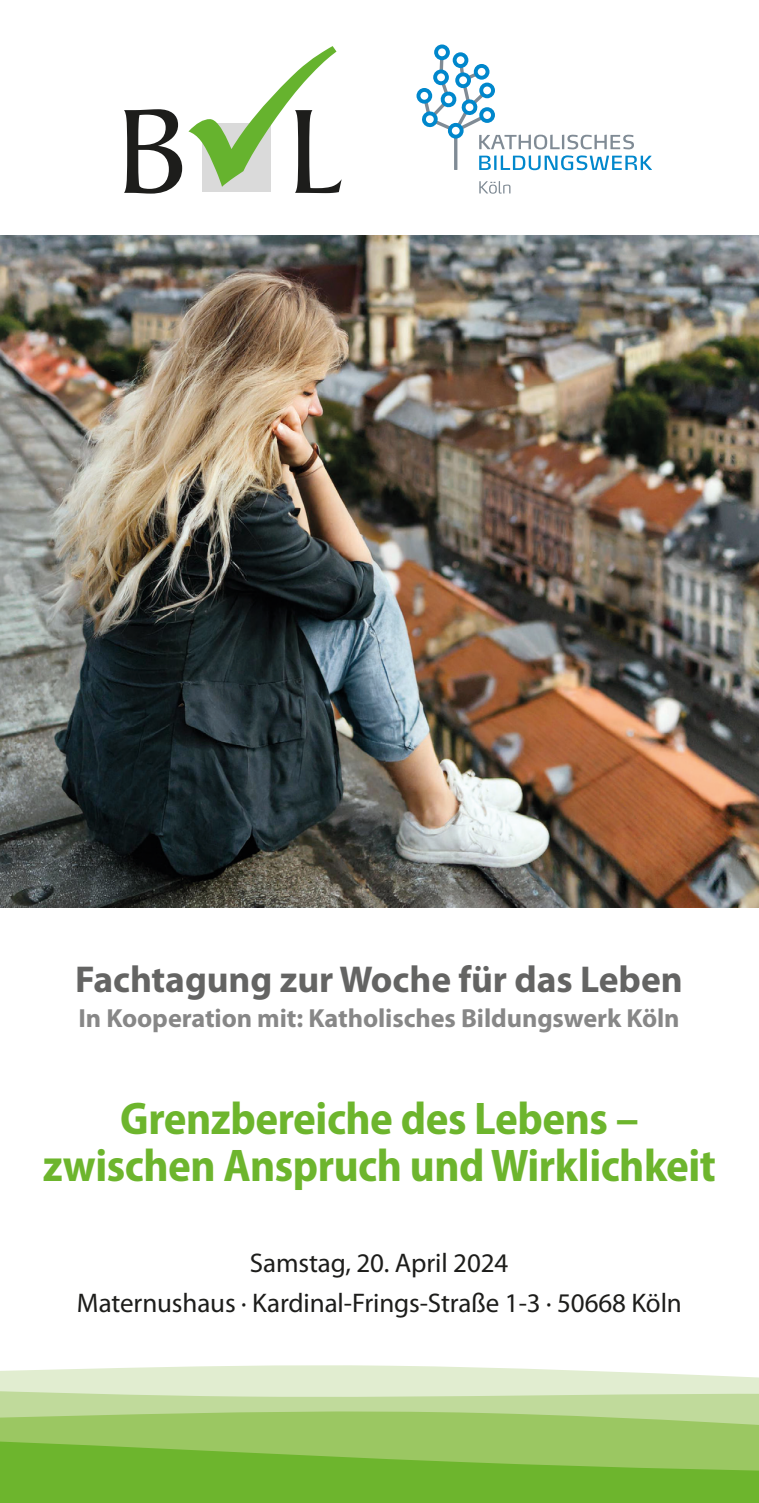
<style>
.page{position:relative;width:759px;height:1503px;background:#fff}
.page>*{position:absolute;margin:0;border:0;box-sizing:border-box;transform-origin:0 0}
.t1{font:700 semi-condensed 46px/47.5px "Myriad Pro";letter-spacing:-.01em;color:#6db52d;text-align:center}
.t2{font:700 37.5px "Myriad Pro";letter-spacing:-.005em;color:#646463}
.t3{font:27px/40px "Myriad Pro";letter-spacing:-.005em;color:#1d1d1b;text-align:center}
.t4{font:700 26.25px "Myriad Pro";letter-spacing:-.005em;color:#878787}
</style>
<div class="page">
<svg style="left:0;top:1365px;width:758px;height:20px;fill:#e1edd0"></svg>
<svg style="left:0;top:1385px;width:758px;height:34px;background:#c5dda3"></svg>
<svg style="left:0;top:1419px;width:758px;height:83px;background:#82bd45"></svg>
<img style="left:0;top:235px;width:758px;height:672px">
<svg style="left:124px;top:109px;width:58px;height:85px"></svg>
<svg style="left:188px;top:46px;width:153px;height:147px"></svg>
<svg style="left:416px;top:44px;width:235px;height:126px"></svg>
<svg style="left:479px;top:181px;width:31px;height:13px"></svg>
<h2 class="t2" style="left:75px;top:955px;width:608px">Fachtagung zur Woche für das Leben</h2>
<p class="t4" style="left:78px;top:1001px;width:602px">In Kooperation mit: Katholisches Bildungswerk Köln</p>
<h1 class="t1" style="left:43px;top:1092px;width:674px">Grenzbereiche des Lebens – zwischen Anspruch und Wirklichkeit</h1>
<p class="t3" style="left:77px;top:1242px;width:606px">Samstag, 20. April 2024<br>Maternushaus · Kardinal-Frings-Straße 1-3 · 50668 Köln</p>
</div>
